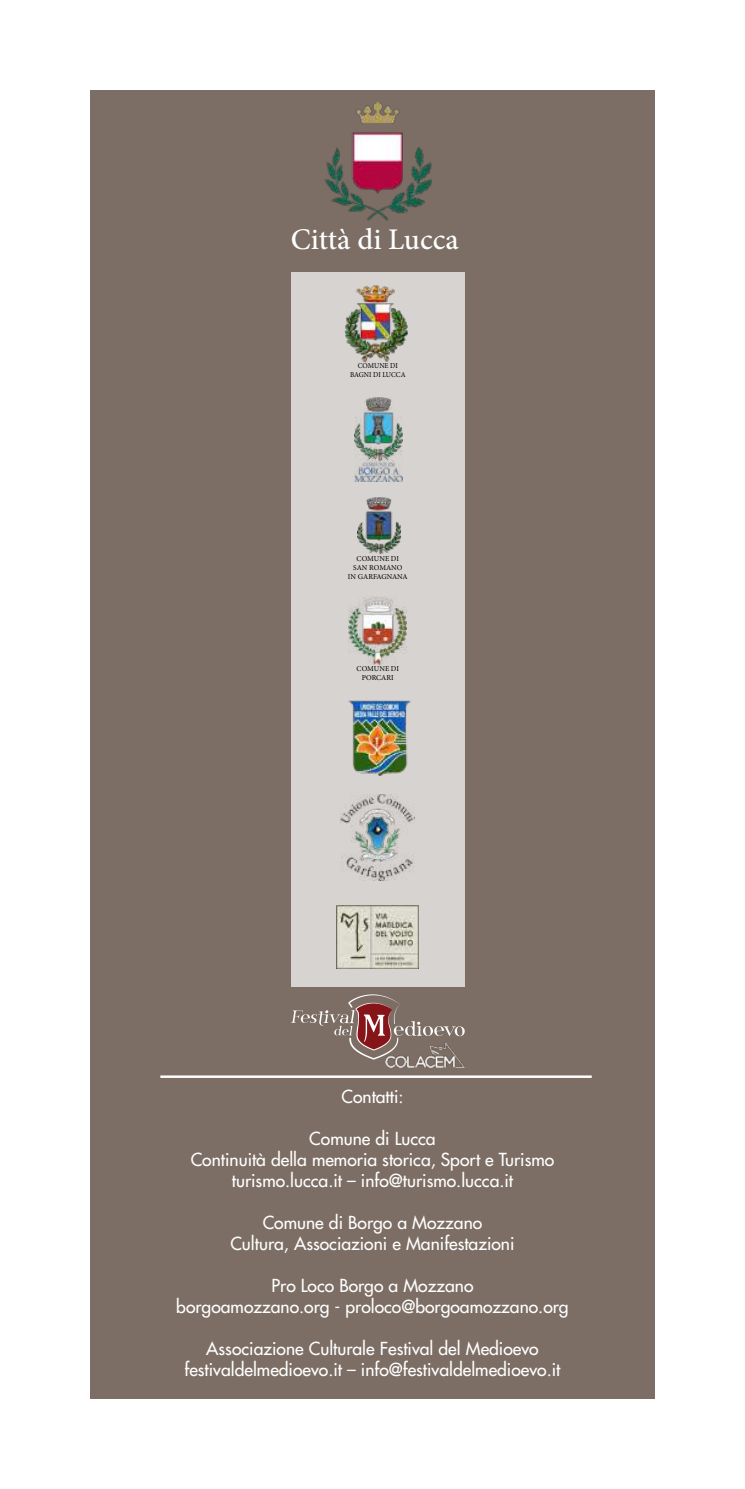
<style>
.page{position:relative;width:745px;height:1489px;background:#fff}
.page>*{position:absolute;margin:0;border:0;box-sizing:border-box;transform-origin:0 0}
.t1{font:500 30px "Minion Pro";color:#fff}
.t2{font:500 17.5px/21px "Futura Std";color:#fff;text-align:center}
.t3{font:7.5px/9px "Minion Pro";color:#000;text-align:center}
.t4{font:7.5px/9px "Minion Pro";color:#000;text-align:center;scale:.95 1}
</style>
<div class="page">
<div style="left:90px;top:90px;width:564px;height:1308px;background:#7c6e65"></div>
<div style="left:291px;top:273px;width:173px;height:713px;background:#d7d3d0"></div>
<img style="left:348px;top:701px;width:63px;height:74px">
<img style="left:344px;top:286px;width:63px;height:76px">
<img style="left:340px;top:795px;width:74px;height:85px">
<img style="left:354px;top:398px;width:48px;height:83px">
<img style="left:357px;top:497px;width:43px;height:56px">
<img style="left:336px;top:905px;width:82px;height:63px">
<img style="left:324px;top:103px;width:107px;height:117px">
<hr style="left:160px;top:1075px;width:431px;height:2px;background:#fff">
<img style="left:348px;top:596px;width:58px;height:68px">
<svg style="left:291px;top:994px;width:173px;height:65px"></svg>
<img style="left:386px;top:1043px;width:78px;height:24px">
<h1 class="t1" style="left:291px;top:219px;width:169px">Città di Lucca</h1>
<p class="t4" style="left:350px;top:361px;width:60px">COMUNE DI<br>BAGNI DI LUCCA</p>
<p class="t3" style="left:348px;top:554px;width:61px">COMUNE DI<br>SAN ROMANO<br>IN GARFAGNANA</p>
<p class="t3" style="left:356px;top:664px;width:44px">COMUNE DI<br>PORCARI</p>
<p class="t2" style="left:341px;top:1085px;width:64px">Contatti:</p>
<p class="t2" style="left:190px;top:1127px;width:365px">Comune di Lucca<br>Continuità della memoria storica, Sport e Turismo turismo.lucca.it – info@turismo.lucca.it</p>
<p class="t2" style="left:230px;top:1211px;width:285px">Comune di Borgo a Mozzano<br>Cultura, Associazioni e Manifestazioni</p>
<p class="t2" style="left:176px;top:1274px;width:393px">Pro Loco Borgo a Mozzano<br>borgoamozzano.org - proloco@borgoamozzano.org</p>
<p class="t2" style="left:184px;top:1337px;width:377px">Associazione Culturale Festival del Medioevo festivaldelmedioevo.it – info@festivaldelmedioevo.it</p>
</div>
